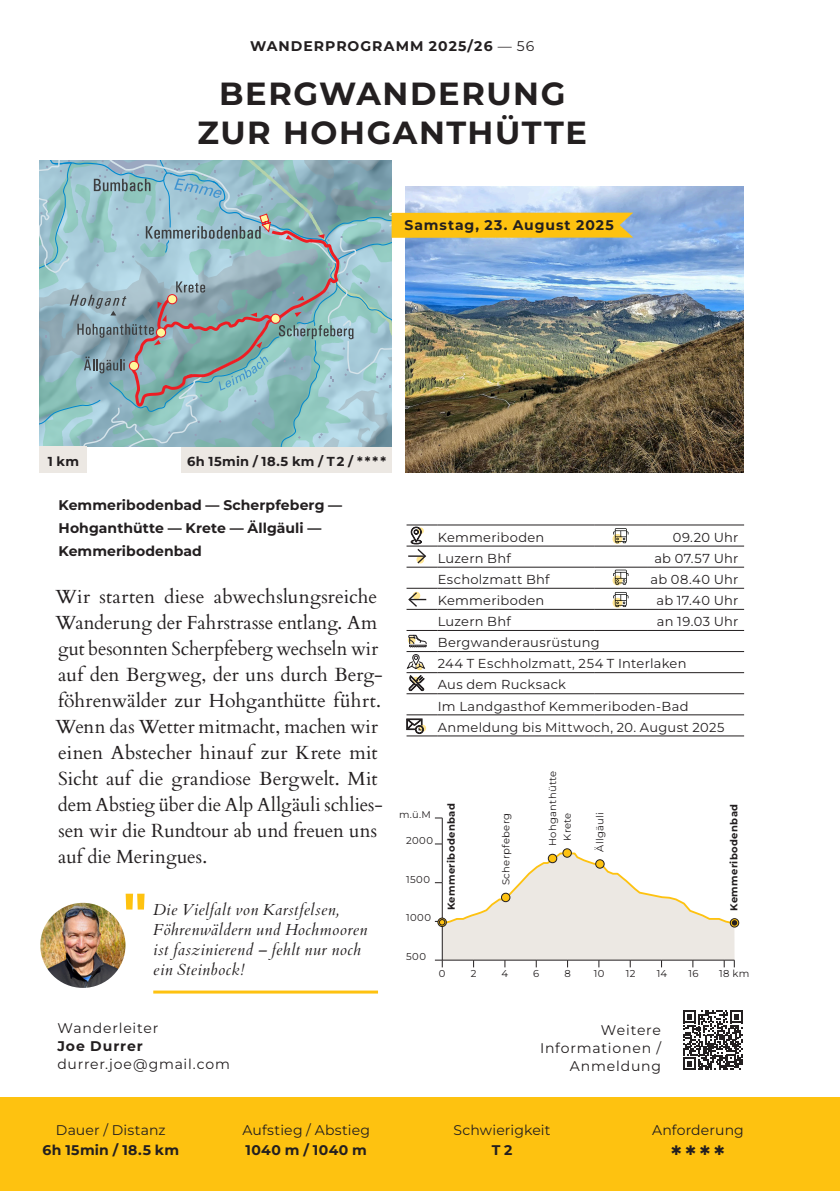
<style>
.page{position:relative;width:840px;height:1191px;background:#fff}
.page>*{position:absolute;margin:0;border:0;box-sizing:border-box;transform-origin:0 0}
.t1{font:700 55.8px "Montserrat";color:#fec210}
.t2{font:700 32px/38.4px "Montserrat";letter-spacing:.05em;color:#231f20;text-align:center}
.t3{font:19px/26px "Cardo";color:#231f20}
.t4{font:italic 16px/20px "Cardo";letter-spacing:.025em;color:#231f20}
.t5{font:700 14px/23px "Montserrat";letter-spacing:.01em;color:#231f20}
.t6{font:14px/18px "Montserrat";letter-spacing:.045em;color:#231f20;text-align:right}
.t7{font:700 14px "Montserrat";letter-spacing:.075em;color:#231f20}
.t8{font:14px "Montserrat";letter-spacing:.01em;color:#231f20}
.t9{font:700 14px "Montserrat";letter-spacing:.07em;color:#231f20}
.t10{font:14px "Montserrat";letter-spacing:.02em;color:#231f20}
.t11{font:14px "Montserrat";letter-spacing:.005em;color:#231f20}
.t12{font:700 14px "Montserrat";letter-spacing:.03em;color:#231f20}
.t13{font:700 14px "Montserrat";letter-spacing:.065em;color:#231f20}
.t14{font:14px "Zapf Dingbats ITC";color:#231f20}
.t15{font:13px/21px "Montserrat";letter-spacing:.02em;color:#231f20}
.t16{font:700 13px "Montserrat";letter-spacing:.025em;color:#231f20}
.t17{font:10px "Montserrat";letter-spacing:.035em;color:#231f20}
.t18{font:700 10px "Montserrat";letter-spacing:.04em;color:#231f20}
.t19{font:9.8px "Montserrat";color:#231f20}
.s1{font-weight:400}
</style>
<div class="page">
<div style="left:0;top:1097px;width:839px;height:94px;background:#fec210"></div>
<div style="left:181px;top:447px;width:210px;height:26px;background:#ece8e3"></div>
<hr style="left:406px;top:524px;width:31px;height:1px;background:#231f20">
<hr style="left:437px;top:524px;width:157px;height:1px;background:#231f20">
<hr style="left:594px;top:524px;width:52px;height:1px;background:#231f20">
<hr style="left:646px;top:524px;width:97px;height:1px;background:#231f20">
<hr style="left:406px;top:546px;width:31px;height:1px;background:#231f20">
<hr style="left:437px;top:546px;width:157px;height:1px;background:#231f20">
<hr style="left:594px;top:546px;width:52px;height:1px;background:#231f20">
<hr style="left:646px;top:546px;width:97px;height:1px;background:#231f20">
<hr style="left:406px;top:567px;width:31px;height:1px;background:#231f20">
<hr style="left:437px;top:567px;width:157px;height:1px;background:#231f20">
<hr style="left:594px;top:567px;width:52px;height:1px;background:#231f20">
<hr style="left:646px;top:567px;width:97px;height:1px;background:#231f20">
<hr style="left:406px;top:588px;width:31px;height:1px;background:#231f20">
<hr style="left:437px;top:588px;width:157px;height:1px;background:#231f20">
<hr style="left:594px;top:588px;width:52px;height:1px;background:#231f20">
<hr style="left:646px;top:588px;width:97px;height:1px;background:#231f20">
<hr style="left:406px;top:609px;width:31px;height:1px;background:#231f20">
<hr style="left:437px;top:609px;width:157px;height:1px;background:#231f20">
<hr style="left:594px;top:609px;width:52px;height:1px;background:#231f20">
<hr style="left:646px;top:609px;width:97px;height:1px;background:#231f20">
<hr style="left:406px;top:630px;width:31px;height:1px;background:#231f20">
<hr style="left:437px;top:630px;width:157px;height:1px;background:#231f20">
<hr style="left:594px;top:630px;width:52px;height:1px;background:#231f20">
<hr style="left:646px;top:630px;width:97px;height:1px;background:#231f20">
<hr style="left:406px;top:651px;width:31px;height:1px;background:#231f20">
<hr style="left:437px;top:651px;width:157px;height:1px;background:#231f20">
<hr style="left:594px;top:651px;width:52px;height:1px;background:#231f20">
<hr style="left:646px;top:651px;width:97px;height:1px;background:#231f20">
<hr style="left:406px;top:672px;width:31px;height:1px;background:#231f20">
<hr style="left:437px;top:672px;width:157px;height:1px;background:#231f20">
<hr style="left:594px;top:672px;width:52px;height:1px;background:#231f20">
<hr style="left:646px;top:672px;width:97px;height:1px;background:#231f20">
<hr style="left:406px;top:693px;width:31px;height:1px;background:#231f20">
<hr style="left:437px;top:693px;width:157px;height:1px;background:#231f20">
<hr style="left:594px;top:693px;width:52px;height:1px;background:#231f20">
<hr style="left:646px;top:693px;width:97px;height:1px;background:#231f20">
<hr style="left:406px;top:714px;width:31px;height:1px;background:#231f20">
<hr style="left:437px;top:714px;width:157px;height:1px;background:#231f20">
<hr style="left:594px;top:714px;width:52px;height:1px;background:#231f20">
<hr style="left:646px;top:714px;width:97px;height:1px;background:#231f20">
<hr style="left:406px;top:735px;width:31px;height:1px;background:#231f20">
<hr style="left:437px;top:735px;width:157px;height:1px;background:#231f20">
<hr style="left:594px;top:735px;width:52px;height:1px;background:#231f20">
<hr style="left:646px;top:735px;width:97px;height:1px;background:#231f20">
<svg style="left:408px;top:675px;width:16px;height:16px"></svg>
<svg style="left:419px;top:724px;width:7px;height:7px"></svg>
<svg style="left:406px;top:718px;width:17px;height:16px"></svg>
<svg style="left:406px;top:654px;width:19px;height:15px"></svg>
<div style="left:407px;top:636px;width:8px;height:8px;background:#fffcf6;border-radius:50%"></div>
<svg style="left:408px;top:634px;width:19px;height:14px"></svg>
<svg style="left:408px;top:527px;width:19px;height:37px"></svg>
<svg style="left:408px;top:591px;width:18px;height:16px"></svg>
<svg style="left:683px;top:1010px;width:59px;height:60px"></svg>
<hr style="left:153px;top:990px;width:225px;height:3px;background:#fec210">
<img style="left:405px;top:186px;width:338px;height:287px">
<div style="left:40px;top:447px;width:47px;height:26px;background:#ece8e3"></div>
<img style="left:40px;top:160px;width:593px;height:287px">
<img style="left:40px;top:902px;width:85px;height:86px;border-radius:43px">
<svg style="left:612px;top:592px;width:16px;height:15px"></svg>
<svg style="left:612px;top:569px;width:16px;height:16px"></svg>
<svg style="left:612px;top:528px;width:16px;height:15px"></svg>
<div style="left:729px;top:918px;width:9px;height:9px;border:1px solid #231f20;border-radius:50%"></div>
<svg style="left:434px;top:817px;width:302px;height:150px"></svg>
<div style="left:562px;top:848px;width:9px;height:9px;background:#fec210;border-radius:50%"></div>
<div style="left:562px;top:848px;width:9px;height:9px;border:1px solid #231f20;border-radius:50%"></div>
<div style="left:548px;top:854px;width:8px;height:8px;background:#fec210;border-radius:50%"></div>
<div style="left:547px;top:854px;width:9px;height:9px;border:1px solid #231f20;border-radius:50%"></div>
<div style="left:501px;top:893px;width:8px;height:8px;background:#fec210;border-radius:50%"></div>
<div style="left:501px;top:893px;width:9px;height:9px;border:1px solid #231f20;border-radius:50%"></div>
<p class="t7" style="left:250px;top:37px;width:285px">WANDERPROGRAMM 2025/26 <span class="s1">— 56</span></p>
<h2 class="t2" style="left:197px;top:74px;width:391px">BERGWANDERUNG<br>ZUR HOHGANTHÜTTE</h2>
<p class="t9" style="left:404px;top:216px;width:211px">Samstag, 23. August 2025</p>
<p class="t16" style="left:48px;top:453px;width:33px">1 km</p>
<p class="t16" style="left:187px;top:453px;width:200px">6h 15min / 18.5 km / T 2 / * * * *</p>
<p class="t5" style="left:59px;top:493px;width:285px">Kemmeribodenbad — Scherpfeberg —<br>Hohganthütte — Krete — Ällgäuli —<br>Kemmeribodenbad</p>
<p class="t3" style="left:56px;top:582px;width:328px">Wir starten diese abwechslungsreiche Wanderung der Fahrstrasse entlang. Am gut besonnten Scherpfeberg wechseln wir auf den Bergweg, der uns durch Berg&shy;föhrenwälder zur Hohganthütte führt.<br>Wenn das Wetter mitmacht, machen wir einen Abstecher hinauf zur Krete mit Sicht auf die grandiose Bergwelt. Mit dem Abstieg über die Alp Allgäuli schlies&shy;sen wir die Rundtour ab und freuen uns auf die Meringues.</p>
<h1 class="t1" style="left:123px;top:875px;width:26px">"</h1>
<p class="t4" style="left:153px;top:899px;width:215px">Die Vielfalt von Karstfelsen,<br>Föhrenwäldern und Hochmooren ist faszinierend – fehlt nur noch ein Steinbock!</p>
<p class="t15" style="left:437px;top:526px;width:108px">Kemmeriboden</p>
<p class="t15" style="left:672px;top:526px;width:67px">09.20 Uhr</p>
<p class="t15" style="left:437px;top:547px;width:74px">Luzern Bhf</p>
<p class="t15" style="left:654px;top:547px;width:85px">ab 07.57 Uhr</p>
<p class="t15" style="left:437px;top:568px;width:113px">Escholzmatt Bhf</p>
<p class="t15" style="left:650px;top:568px;width:89px">ab 08.40 Uhr</p>
<p class="t15" style="left:437px;top:589px;width:108px">Kemmeriboden</p>
<p class="t15" style="left:656px;top:589px;width:83px">ab 17.40 Uhr</p>
<p class="t15" style="left:437px;top:611px;width:74px">Luzern Bhf</p>
<p class="t15" style="left:656px;top:611px;width:83px">an 19.03 Uhr</p>
<p class="t15" style="left:437px;top:632px;width:288px">Bergwanderausrüstung<br>244 T Eschholzmatt, 254 T Interlaken<br>Aus dem Rucksack<br>Im Landgasthof Kemmeriboden-Bad<br>Anmeldung bis Mittwoch, 20. August 2025</p>
<p class="t17" style="left:545px;top:846px;width:77px;rotate:-90deg">Hohganthütte</p>
<p class="t19" style="left:399px;top:808px;width:33px">m.ü.M</p>
<p class="t18" style="left:444px;top:910px;width:109px;rotate:-90deg">Kemmeribodenbad</p>
<p class="t18" style="left:726px;top:910px;width:108px;rotate:-90deg">Kemmeribodenbad</p>
<p class="t17" style="left:499px;top:885px;width:74px;rotate:-90deg">Scherpfeberg</p>
<p class="t17" style="left:560px;top:841px;width:30px;rotate:-90deg">Krete</p>
<p class="t17" style="left:593px;top:852px;width:41px;rotate:-90deg">Ällgäuli</p>
<p class="t17" style="left:406px;top:833px;width:28px">2000</p>
<p class="t17" style="left:406px;top:872px;width:25px">1500</p>
<p class="t17" style="left:406px;top:911px;width:26px">1000</p>
<p class="t17" style="left:406px;top:950px;width:21px">500</p>
<p class="t17" style="left:438px;top:967px;width:8px">0</p>
<p class="t17" style="left:470px;top:967px;width:7px">2</p>
<p class="t17" style="left:501px;top:967px;width:8px">4</p>
<p class="t17" style="left:533px;top:967px;width:8px">6</p>
<p class="t17" style="left:564px;top:967px;width:8px">8</p>
<p class="t17" style="left:593px;top:967px;width:12px">10</p>
<p class="t17" style="left:625px;top:967px;width:11px">12</p>
<p class="t17" style="left:656px;top:967px;width:12px">14</p>
<p class="t17" style="left:688px;top:967px;width:12px">16</p>
<p class="t17" style="left:718px;top:967px;width:32px">18 km</p>
<p class="t6" style="left:57px;top:1018px;width:103px">Wanderleiter</p>
<p class="t13" style="left:57px;top:1036px;width:87px">Joe Durrer</p>
<p class="t6" style="left:57px;top:1054px;width:174px">durrer.joe@gmail.com</p>
<p class="t6" style="left:539px;top:1020px;width:122px">Weitere<br>Informationen /<br>Anmeldung</p>
<p class="t8" style="left:56px;top:1120px;width:111px">Dauer / Distanz</p>
<p class="t5" style="left:42px;top:1138px;width:138px">6h 15min / 18.5 km</p>
<p class="t10" style="left:242px;top:1120px;width:129px">Aufstieg / Abstieg</p>
<p class="t12" style="left:245px;top:1140px;width:123px">1040 m / 1040 m</p>
<p class="t11" style="left:453px;top:1120px;width:98px">Schwierigkeit</p>
<p class="t5" style="left:491px;top:1138px;width:22px">T 2</p>
<p class="t8" style="left:651px;top:1120px;width:93px">Anforderung</p>
<p class="t14" style="left:671px;top:1143px;width:55px">✱ ✱ ✱ ✱</p>
</div>
